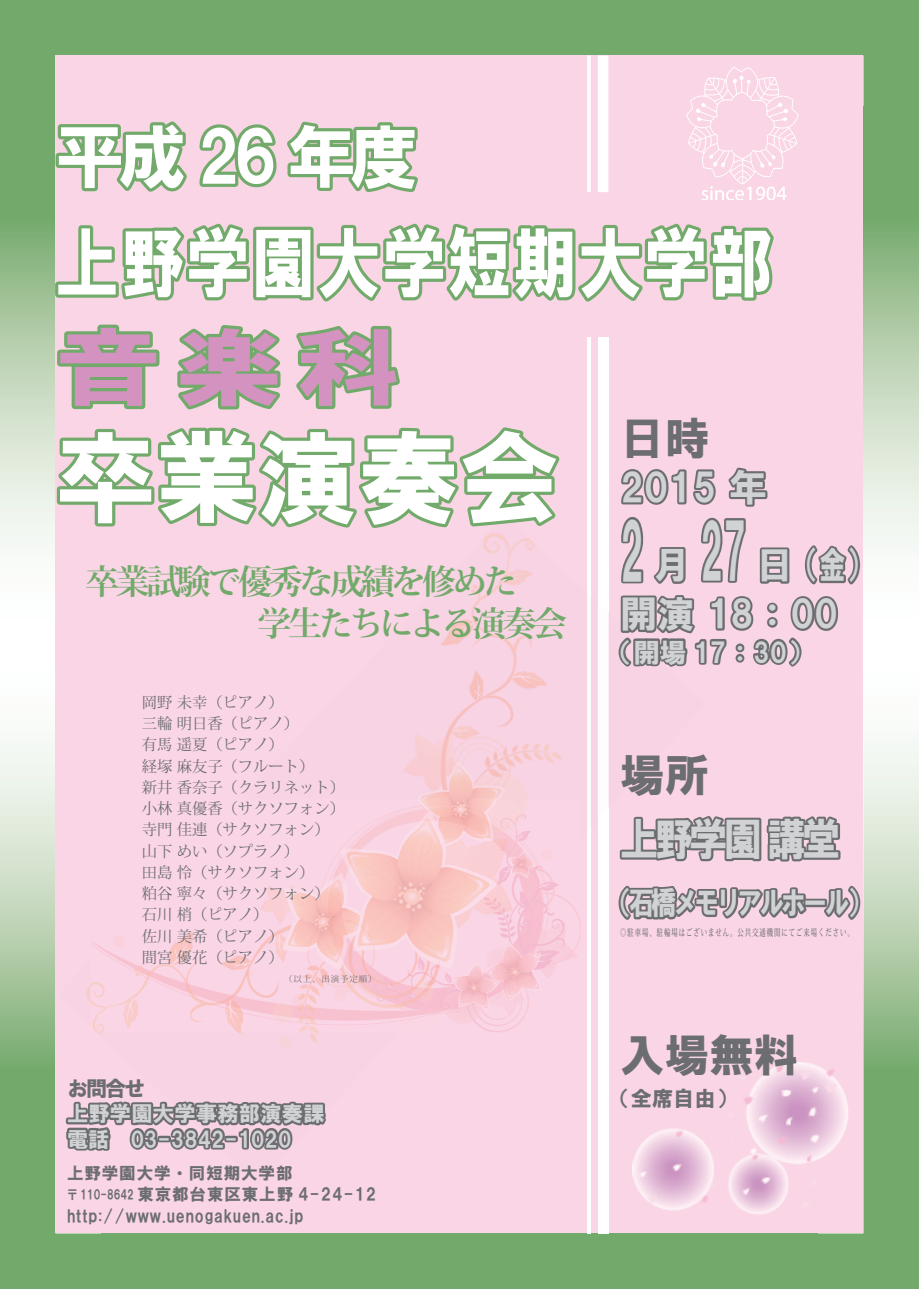
<style>
.page{position:relative;width:919px;height:1289px;background:#fff}
.page>*{position:absolute;margin:0;border:0;box-sizing:border-box;transform-origin:0 0}
.t1{font:100.95px "HGS Soei Kakugothic UB";color:#fff}
.t2{font:85.05px "HGS Soei Kakugothic UB";color:#d392bf;scale:1.25 1}
.t3{font:76.5px "HGS Soei Kakugothic UB";letter-spacing:.025em;color:#fff;scale:.83 1}
.t4{font:74.4px "HGS Soei Kakugothic UB";color:#d1d2d4;scale:.5 1}
.t5{font:69.15px "HGS Soei Kakugothic UB";color:#fff}
.t6{font:44.7px "HGS Soei Kakugothic UB";color:#6c6d70}
.t7{font:44.7px "HGS Soei Kakugothic UB";letter-spacing:-.1em;color:#d1d2d4;scale:.86 1}
.t8{font:38.25px "HGS Soei Kakugothic UB";color:#d1d2d4}
.t9{font:37.2px/48.9px "HGS Soei Kakugothic UB";color:#d1d2d4}
.t10{font:700 34.05px/42.5px "Koz Min Pr 6 N";letter-spacing:-.1em;color:#72aa6b}
.t11{font:31.95px "HGS Soei Kakugothic UB";letter-spacing:-.15em;color:#d1d2d4;scale:.8 1}
.t12{font:26.55px "HGS Soei Kakugothic UB";color:#d1d2d4}
.t13{font:21.3px "HGS Soei Kakugothic UB";letter-spacing:.01em;color:#d1d2d4}
.t14{font:21.3px "HGS Soei Kakugothic UB";letter-spacing:-.05em;color:#6c6d70}
.t15{font:16.65px/21.3px "HGS Soei Kakugothic UB";letter-spacing:.05em;color:#6c6d70}
.t16{font:15.3px/21.3px "Koz Min Pr 6 N";color:#6c6d70}
.t17{font:12.75px "HGS Soei Kakugothic UB";color:#6c6d70;scale:.83 1}
.t18{font:500 9.6px "Koz Min Pr 6 N";letter-spacing:.15em;color:#6c6d70;scale:.67 1}
.t19{font:8.55px "Koz Min Pr 6 N";letter-spacing:.1em;color:#6c6d70}
.s1{font-size:76.5px}
</style>
<div class="page">
<img style="left:817px;top:746px;width:101px;height:542px">
<div style="left:55px;top:55px;width:808px;height:1178px;background:#fad5e5"></div>
<img style="left:686px;top:68px;width:112px;height:132px">
<div style="left:597px;top:337px;width:11px;height:896px;background:#fff"></div>
<hr style="left:587px;top:337px;width:3px;height:896px;background:#fff">
<img style="left:633px;top:1062px;width:215px;height:152px">
<img style="left:532px;top:891px;width:48px;height:98px">
<img style="left:483px;top:943px;width:49px;height:89px">
<img style="left:404px;top:515px;width:205px;height:323px">
<img style="left:597px;top:602px;width:11px;height:217px">
<img style="left:587px;top:592px;width:3px;height:239px">
<img style="left:90px;top:892px;width:393px;height:140px">
<img style="left:482px;top:798px;width:50px;height:145px">
<img style="left:267px;top:846px;width:216px;height:46px">
<img style="left:531px;top:798px;width:49px;height:93px">
<img style="left:346px;top:798px;width:137px;height:48px">
<svg style="left:52px;top:117px;width:366px;height:82px"></svg>
<svg style="left:52px;top:219px;width:722px;height:194px"></svg>
<svg style="left:51px;top:422px;width:514px;height:110px"></svg>
<svg style="left:621px;top:469px;width:95px;height:36px"></svg>
<svg style="left:728px;top:467px;width:40px;height:40px"></svg>
<svg style="left:618px;top:516px;width:242px;height:151px"></svg>
<svg style="left:619px;top:816px;width:222px;height:46px"></svg>
<svg style="left:618px;top:885px;width:191px;height:35px"></svg>
<div style="left:803px;top:898px;width:24px;height:9px;border:4px solid #6c6d70"></div>
<svg style="left:820px;top:885px;width:41px;height:35px"></svg>
<svg style="left:64px;top:1101px;width:265px;height:187px"></svg>
<div style="left:597px;top:55px;width:11px;height:137px;background:#fff"></div>
<hr style="left:587px;top:55px;width:3px;height:137px;background:#fff">
<h3 class="t5" style="left:55px;top:122px;width:365px">平成 26 年度</h3>
<h3 class="t3" style="left:55px;top:224px;width:866px">上野学園大学短期大学部</h3>
<h2 class="t2" style="left:55px;top:324px;width:279px">音楽科</h2>
<h3 class="t6" style="left:620px;top:416px;width:91px">日時</h3>
<h1 class="t1" style="left:55px;top:426px;width:506px">卒業演奏会</h1>
<h3 class="t8" style="left:620px;top:468px;width:149px">2015 年</h3>
<h3 class="t9" style="left:620px;top:540px;width:219px">月<span class="s1">2<br></span>開演 18：00</h3>
<h3 class="t12" style="left:606px;top:639px;width:208px">（開場 17：30(</h3>
<h3 class="t4" style="left:700px;top:514px;width:95px">27</h3>
<h3 class="t9" style="left:756px;top:540px;width:117px">日（金(</h3>
<h3 class="t10" style="left:257px;top:560px;width:311px;text-indent:-172px">卒業試験で優秀な成績を修めた<br>学生たちによる演奏会</h3>
<p class="t16" style="left:142px;top:691px;width:205px">岡野未幸（ピアノ(<br>三輪明日香（ピアノ(<br>有馬遥夏（ピアノ(<br>経塚麻友子（フルート(<br>新井香奈子（クラリネット(小林真優香（サクソフォン(寺門佳連（サクソフォン(山下めい（ソプラノ(<br>田島怜（サクソフォン(<br>粕谷寧々（サクソフォン(石川梢（ピアノ(<br>佐川美希（ピアノ(<br>間宮優花（ピアノ(</p>
<p class="t19" style="left:284px;top:973px;width:94px">（以上、出演予定順(</p>
<h3 class="t14" style="left:67px;top:1077px;width:80px">お問合せ</h3>
<h3 class="t13" style="left:131px;top:1128px;width:162px">03-3842-1020</h3>
<h3 class="t13" style="left:67px;top:1102px;width:259px">上野学園大学事務部演奏課</h3>
<h3 class="t13" style="left:67px;top:1128px;width:44px">電話</h3>
<p class="t15" style="left:137px;top:1162px;width:240px;text-indent:-70px">上野学園大学・同短期大学部<br>東京都台東区東上野 4-24-12</p>
<p class="t17" style="left:67px;top:1187px;width:82px">〒 110-8642</p>
<p class="t15" style="left:67px;top:1204px;width:238px">http://www.uenogakuen.ac.jp</p>
<h3 class="t6" style="left:620px;top:752px;width:91px">場所</h3>
<h3 class="t7" style="left:620px;top:816px;width:257px">上野学園講堂</h3>
<h3 class="t11" style="left:607px;top:886px;width:332px">（石橋メモリアルホール(</h3>
<p class="t18" style="left:620px;top:927px;width:350px">◎駐車場、駐輪場はございません。公共交通機関にてご来場ください。</p>
<h3 class="t6" style="left:620px;top:1032px;width:180px">入場無料</h3>
<h3 class="t14" style="left:609px;top:1087px;width:129px">（全席自由）</h3>
</div>
